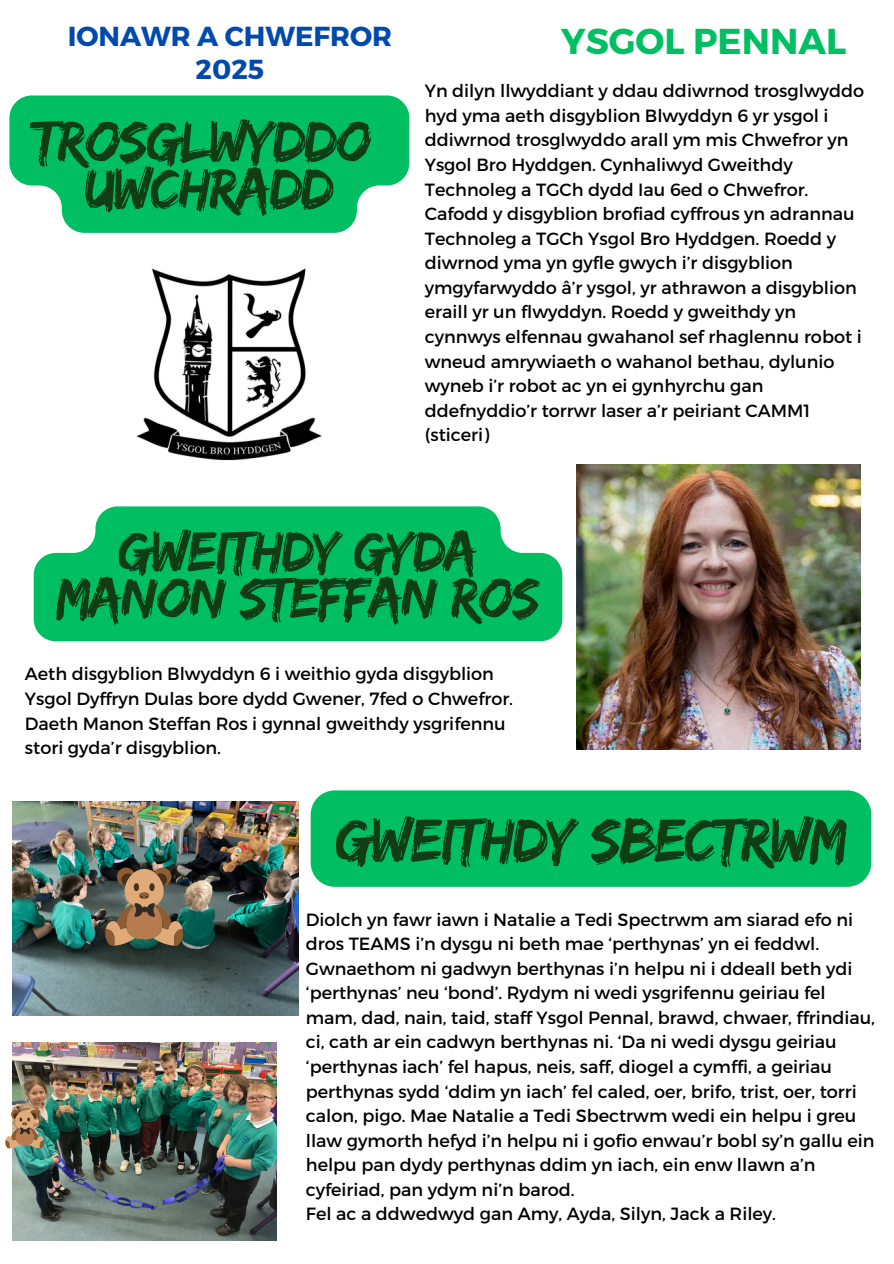
<style>
.page{position:relative;width:894px;height:1264px;background:#fff}
.page>*{position:absolute;margin:0;border:0;box-sizing:border-box;transform-origin:0 0}
.t1{font:63.3px "Edo";letter-spacing:-.03em;color:#103d16}
.t2{font:59.25px/47.4px "Edo";letter-spacing:-.03em;color:#103d16;text-align:center}
.t3{font:58.35px/46.5px "Edo";letter-spacing:-.03em;color:#103d16;text-align:center}
.t4{font:700 36px "Montserrat";color:#00bf63}
.t5{font:700 27.45px "Montserrat";color:#004aad}
.t6{font:17.7px/24.6px "Montserrat";color:#010004}
</style>
<div class="page">
<svg style="left:34px;top:506px;width:528px;height:135px;background:#16c470"></svg>
<img style="left:12px;top:1042px;width:264px;height:198px">
<img style="left:12px;top:801px;width:286px;height:214px">
<img style="left:136px;top:268px;width:186px;height:193px">
<img style="left:576px;top:464px;width:284px;height:285px">
<img style="left:66px;top:855px;width:118px;height:358px">
<svg style="left:9px;top:95px;width:400px;height:138px;background:#1ac572"></svg>
<div style="left:310px;top:790px;width:561px;height:96px;background:#00bf63;border-radius:24px"></div>
<svg style="left:5px;top:1109px;width:40px;height:39px;background:#ad9675"></svg>
<p class="t5" style="left:68px;top:18px;width:326px">IONAWR A CHWEFROR</p>
<p class="t4" style="left:561px;top:17px;width:286px">YSGOL PENNAL</p>
<p class="t5" style="left:195px;top:51px;width:70px">2025</p>
<h2 class="t2" style="left:32px;top:116px;width:341px">TROSGLWYDDO<br>UWCHRADD</h2>
<p class="t6" style="left:424px;top:78px;width:441px">Yn dilyn llwyddiant y ddau ddiwrnod trosglwyddo hyd yma aeth disgyblion Blwyddyn 6 yr ysgol i ddiwrnod trosglwyddo arall ym mis Chwefror yn Ysgol Bro Hyddgen. Cynhaliwyd Gweithdy Technoleg a TGCh dydd Iau 6ed o Chwefror.<br>Cafodd y disgyblion brofiad cyffrous yn adrannau Technoleg a TGCh Ysgol Bro Hyddgen. Roedd y diwrnod yma yn gyfle gwych i’r disgyblion ymgyfarwyddo â’r ysgol, yr athrawon a disgyblion eraill yr un flwyddyn. Roedd y gweithdy yn cynnwys elfennau gwahanol sef rhaglennu robot i wneud amrywiaeth o wahanol bethau, dylunio wyneb i’r robot ac yn ei gynhyrchu gan ddefnyddio’r torrwr laser a’r peiriant CAMM1 (sticeri)</p>
<h3 class="t3" style="left:56px;top:526px;width:485px">GWEITHDY GYDA<br>MANON STEFFAN ROS</h3>
<h1 class="t6" style="left:25px;top:661px;width:489px">Aeth disgyblion Blwyddyn 6 i weithio gyda disgyblion Ysgol Dyffryn Dulas bore dydd Gwener, 7fed o Chwefror.<br>Daeth Manon Steffan Ros i gynnal gweithdy ysgrifennu stori gyda’r disgyblion.</h1>
<h1 class="t1" style="left:335px;top:803px;width:513px">GWEITHDY SBECTRWM</h1>
<p class="t6" style="left:306px;top:906px;width:570px">Diolch yn fawr iawn i Natalie a Tedi Spectrwm am siarad efo ni dros TEAMS i’n dysgu ni beth mae ‘perthynas’ yn ei feddwl.<br>Gwnaethom ni gadwyn berthynas i’n helpu ni i ddeall beth ydi ‘perthynas’ neu ‘bond’. Rydym ni wedi ysgrifennu geiriau fel mam, dad, nain, taid, staff Ysgol Pennal, brawd, chwaer, ffrindiau, ci, cath ar ein cadwyn berthynas ni. ‘Da ni wedi dysgu geiriau ‘perthynas iach’ fel hapus, neis, saff, diogel a cymffi, a geiriau perthynas sydd ‘ddim yn iach’ fel caled, oer, brifo, trist, oer, torri calon, pigo. Mae Natalie a Tedi Sbectrwm wedi ein helpu i greu llaw gymorth hefyd i’n helpu ni i gofio enwau’r bobl sy’n gallu ein helpu pan dydy perthynas ddim yn iach, ein enw llawn a’n cyfeiriad, pan ydym ni’n barod.</p>
<p class="t6" style="left:306px;top:1200px;width:471px">Fel ac a ddwedwyd gan Amy, Ayda, Silyn, Jack a Riley.</p>
</div>
